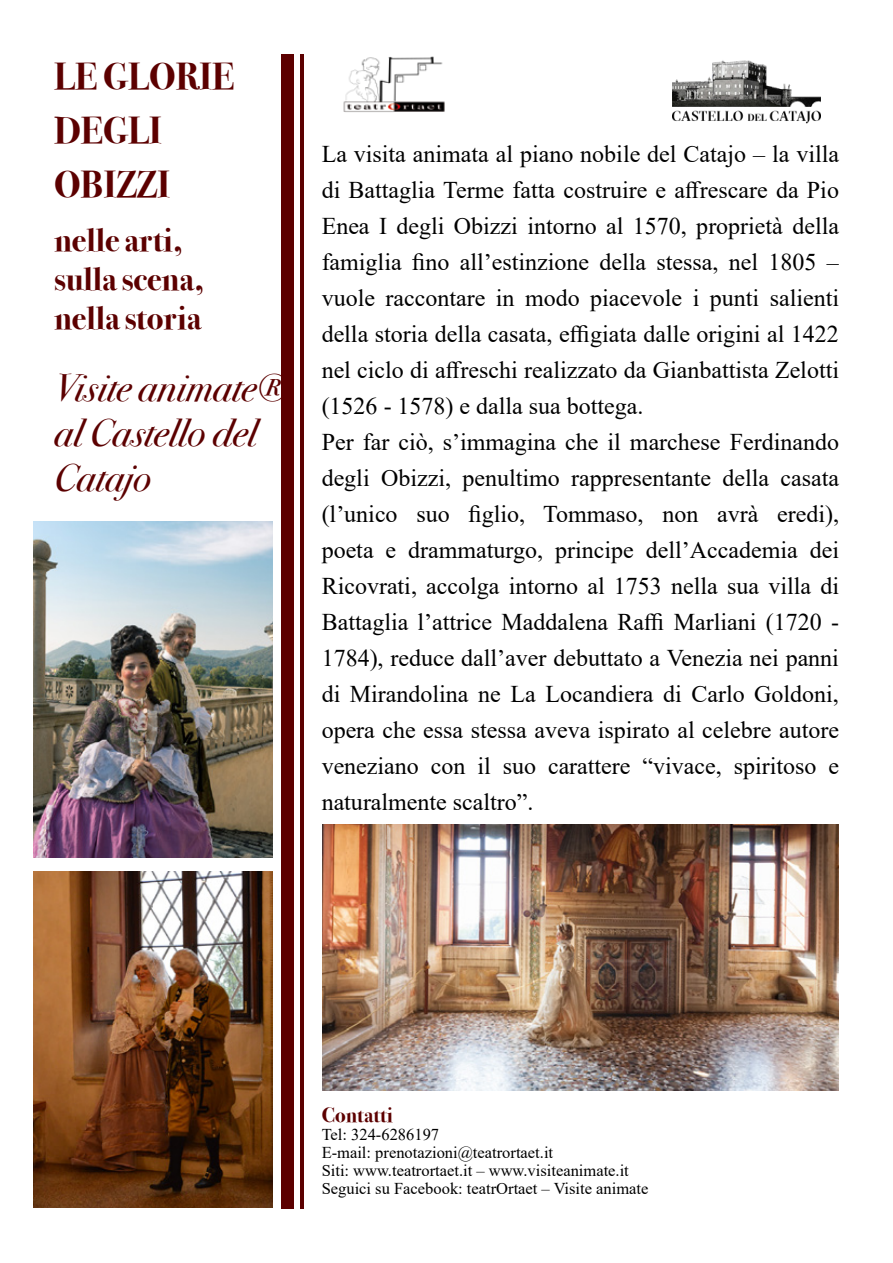
<style>
.page{position:relative;width:893px;height:1263px;background:#fff}
.page>*{position:absolute;margin:0;border:0;box-sizing:border-box;transform-origin:0 0}
.t1{font:39px/45px "Bodoni Svty Two ITCTT Book Ita";color:#5c0000}
.t2{font:37.5px/54px "Bodoni Svty Two ITCTT Bold";color:#5c0000}
.t3{font:33px/39px "Bodoni Svty Two ITCTT Bold";color:#5c0000}
.t4{font:24px/36px "Times New Roman";color:#000}
.t5{font:21px "Bodoni Svty Two ITCTT Bold";color:#5c0000}
.t6{font:16.5px/18px "Times New Roman";color:#000}
</style>
<div class="page">
<hr style="left:300px;top:54px;width:4px;height:1155px;background:#5c0000">
<div style="left:281px;top:54px;width:13px;height:1155px;background:#5c0000"></div>
<img style="left:343px;top:56px;width:102px;height:56px">
<img style="left:34px;top:521px;width:238px;height:336px">
<img style="left:34px;top:871px;width:238px;height:337px">
<img style="left:672px;top:60px;width:148px;height:63px">
<img style="left:322px;top:825px;width:517px;height:265px">
<h2 class="t2" style="left:54px;top:49px;width:182px">LE GLORIE<br>DEGLI<br>OBIZZI</h2>
<h3 class="t3" style="left:54px;top:220px;width:152px">nelle arti, sulla scena, nella storia</h3>
<h1 class="t1" style="left:54px;top:365px;width:234px">Visite animate® al Castello del<br>Catajo</h1>
<p class="t4" style="left:322px;top:136px;width:519px">La visita animata al piano nobile del Catajo – la villa di Battaglia Terme fatta costruire e affrescare da Pio Enea I degli Obizzi intorno al 1570, proprietà della famiglia fino all’estinzione della stessa, nel 1805 – vuole raccontare in modo piacevole i punti salienti della storia della casata, effigiata dalle origini al 1422 nel ciclo di affreschi realizzato da Gianbattista Zelotti (1526 - 1578) e dalla sua bottega.<br>Per far ciò, s’immagina che il marchese Ferdinando degli Obizzi, penultimo rappresentante della casata (l’unico suo figlio, Tommaso, non avrà eredi), poeta e drammaturgo, principe dell’Accademia dei Ricovrati, accolga intorno al 1753 nella sua villa di Battaglia l’attrice Maddalena Raffi Marliani (1720 - 1784), reduce dall’aver debuttato a Venezia nei panni di Mirandolina ne La Locandiera di Carlo Goldoni, opera che essa stessa aveva ispirato al celebre autore veneziano con il suo carattere “vivace, spiritoso e naturalmente scaltro”.</p>
<p class="t5" style="left:322px;top:1103px;width:73px">Contatti</p>
<p class="t6" style="left:322px;top:1125px;width:328px">Tel: 324-6286197<br>E-mail: prenotazioni@teatrortaet.it<br>Siti: www.teatrortaet.it – www.visiteanimate.it Seguici su Facebook: teatrOrtaet – Visite animate</p>
</div>
